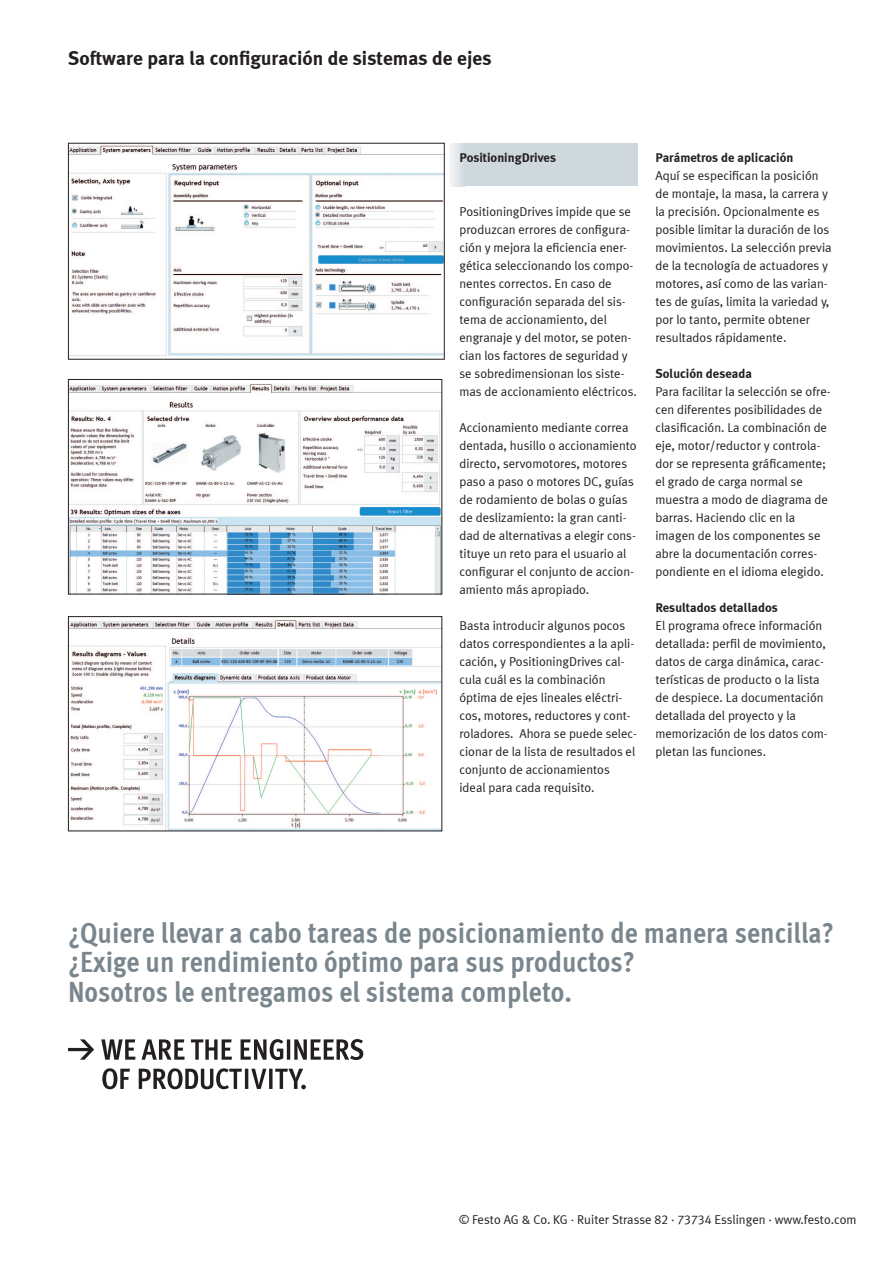
<style>
.page{position:relative;width:893px;height:1263px;background:#fff}
.page>*{position:absolute;margin:0;border:0;box-sizing:border-box;transform-origin:0 0}
.t1{font:700 29.25px/29.2px "Meta Cond LF";color:#7a868d}
.t2{font:700 19.5px "Meta Plus LF";color:#231f20}
.t3{font:12.75px/18px "Meta Plus LF";color:#231f20}
.t4{font:700 12.75px "Meta Plus LF";color:#231f20}
</style>
<div class="page">
<svg style="left:102px;top:1068px;width:204px;height:21px"></svg>
<svg style="left:101px;top:1039px;width:262px;height:21px"></svg>
<svg style="left:68px;top:1039px;width:26px;height:21px"></svg>
<div style="left:465px;top:144px;width:173px;height:42px;background:#cfd8dd"></div>
<svg style="left:450px;top:144px;width:15px;height:42px"></svg>
<img style="left:70px;top:145px;width:373px;height:211px">
<div style="left:68px;top:143px;width:377px;height:217px;border:1px solid #231f20"></div>
<img style="left:70px;top:384px;width:370px;height:208px">
<div style="left:68px;top:379px;width:374px;height:215px;border:1px solid #231f20"></div>
<img style="left:70px;top:620px;width:370px;height:209px">
<div style="left:68px;top:616px;width:374px;height:215px;border:1px solid #231f20"></div>
<h2 class="t2" style="left:68px;top:46px;width:425px">Software para la configuración de sistemas de ejes</h2>
<p class="t4" style="left:459px;top:150px;width:98px">PositioningDrives</p>
<p class="t3" style="left:459px;top:202px;width:179px">PositioningDrives impide que se produzcan errores de configura&shy;ción y mejora la eficiencia ener&shy;gética seleccionando los compo&shy;nentes correctos. En caso de configuración separada del sis&shy;tema de accionamiento, del engranaje y del motor, se poten&shy;cian los factores de seguridad y se sobredimensionan los siste&shy;mas de accionamiento eléctricos.</p>
<p class="t3" style="left:459px;top:418px;width:179px">Accionamiento mediante correa dentada, husillo o accionamiento directo, servomotores, motores paso a paso o motores DC, guías de rodamiento de bolas o guías de deslizamiento: la gran canti&shy;dad de alternativas a elegir cons&shy;tituye un reto para el usuario al configurar el conjunto de accion&shy;amiento más apropiado.</p>
<p class="t3" style="left:459px;top:616px;width:179px">Basta introducir algunos pocos datos correspondientes a la apli&shy;cación, y PositioningDrives cal&shy;cula cuál es la combinación óptima de ejes lineales eléctri&shy;cos, motores, reductores y cont&shy;roladores. Ahora se puede selec&shy;cionar de la lista de resultados el conjunto de accionamientos ideal para cada requisito.</p>
<p class="t4" style="left:655px;top:150px;width:139px">Parámetros de aplicación</p>
<p class="t3" style="left:655px;top:166px;width:178px">Aquí se especifican la posición de montaje, la masa, la carrera y la precisión. Opcionalmente es posible limitar la duración de los movimientos. La selección previa de la tecnología de actuadores y motores, así como de las varian&shy;tes de guías, limita la variedad y, por lo tanto, permite obtener resultados rápidamente.</p>
<p class="t4" style="left:655px;top:366px;width:98px">Solución deseada</p>
<p class="t3" style="left:655px;top:382px;width:177px">Para facilitar la selección se ofre&shy;cen diferentes posibilidades de clasificación. La combinación de eje, motor/reductor y controla&shy;dor se representa gráficamente; el grado de carga normal se muestra a modo de diagrama de barras. Haciendo clic en la imagen de los componentes se abre la documentación corres&shy;pondiente en el idioma elegido.</p>
<p class="t4" style="left:655px;top:600px;width:124px">Resultados detallados</p>
<p class="t3" style="left:655px;top:616px;width:174px">El programa ofrece información detallada: perfil de movimiento, datos de carga dinámica, carac&shy;terísticas de producto o la lista de despiece. La documentación detallada del proyecto y la memorización de los datos com&shy;pletan las funciones.</p>
<h1 class="t1" style="left:68px;top:917px;width:767px">¿Quiere llevar a cabo tareas de posicionamiento de manera sencilla? ¿Exige un rendimiento óptimo para sus productos?<br>Nosotros le entregamos el sistema completo.</h1>
<p class="t3" style="left:459px;top:1210px;width:399px">© Festo AG &amp; Co. KG · Ruiter Strasse 82 · 73734 Esslingen · www.festo.com</p>
</div>
